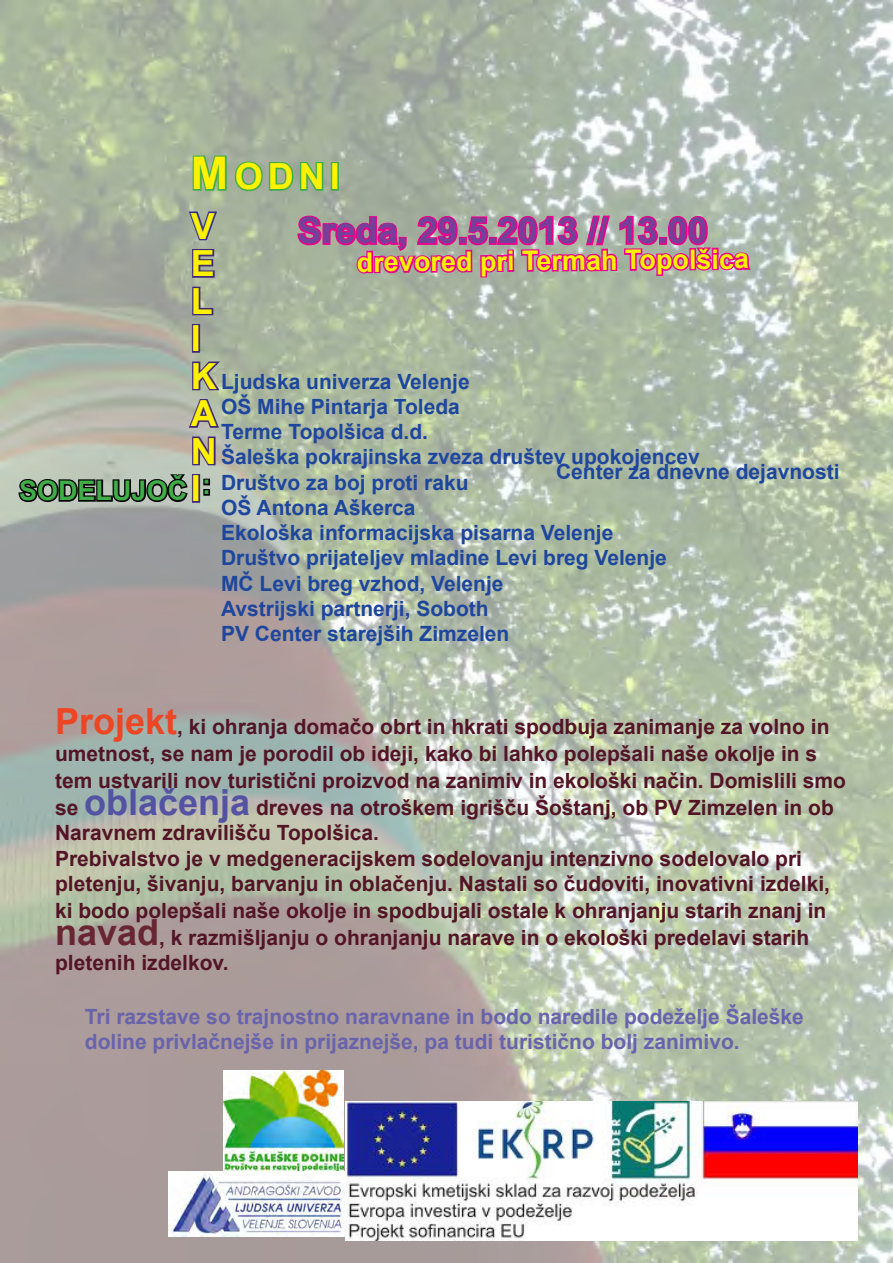
<style>
.page{position:relative;width:893px;height:1263px;background:#fff}
.page>*{position:absolute;margin:0;border:0;box-sizing:border-box;transform-origin:0 0}
.t1{font:700 36px "Arial";color:#744199}
.t2{font:700 36px/37.5px "Arial";color:#fff200}
.t3{font:700 27px "Arial";color:#fff200}
.t4{font:700 27px "Arial";color:#41ad49}
.t5{font:700 21px/26.2px "Arial";color:#531526}
.t6{font:700 21px/25.2px "Arial";color:#1e469d}
.t7{font:700 21px/25.2px "Arial";color:#6863ac}
.s1{font-size:45px}
.s2{font-size:36px;color:#ec4624}
.s3{font-size:36px;color:#5352a3}
.s4{font-size:36px;color:#682633}
</style>
<div class="page">
<img style="left:0;top:0;width:893px;height:1263px">
<svg style="left:191px;top:285px;width:24px;height:32px"></svg>
<div style="left:192px;top:324px;width:8px;height:29px;border:3px solid #3f2a76"></div>
<svg style="left:187px;top:360px;width:36px;height:69px;background:#8e8d98"></svg>
<svg style="left:191px;top:435px;width:26px;height:32px"></svg>
<div style="left:192px;top:474px;width:8px;height:29px;border:3px solid #3f2a76"></div>
<svg style="left:187px;top:0;width:566px;height:279px;background:#afaaa6"></svg>
<svg style="left:17px;top:473px;width:172px;height:31px;background:#636861"></svg>
<div style="left:203px;top:479px;width:7px;height:6px;border:3px solid #000"></div>
<div style="left:203px;top:489px;width:7px;height:7px;border:3px solid #000"></div>
<img style="left:223px;top:1070px;width:121px;height:101px">
<img style="left:169px;top:1172px;width:176px;height:64px">
<img style="left:345px;top:1101px;width:512px;height:139px">
<h1 class="t2" style="left:191px;top:153px;width:150px;line-height:49.5px"><span class="s1">M</span>ODNI<br>V</h1>
<h1 class="t2" style="left:191px;top:246px;width:27px">E<br>L<br>I<br>K<br>A<br>N<br>I</h1>
<h1 class="t1" style="left:298px;top:207px;width:412px">Sreda, 29.5.2013 // 13.00</h1>
<p class="t3" style="left:357px;top:246px;width:394px;rotate:-1deg">drevored pri Termah Topolšica</p>
<p class="t6" style="left:221px;top:370px;width:480px">Ljudska univerza Velenje<br>OŠ Mihe Pintarja Toleda<br>Terme Topolšica d.d.<br>Šaleška pokrajinska zveza društev upokojencev<br>Društvo za boj proti raku</p>
<p class="t6" style="left:556px;top:460px;width:285px">Center za dnevne dejavnosti</p>
<p class="t6" style="left:221px;top:496px;width:447px">OŠ Antona Aškerca<br>Ekološka informacijska pisarna Velenje<br>Društvo prijateljev mladine Levi breg Velenje<br>MČ Levi breg vzhod, Velenje<br>Avstrijski partnerji, Soboth<br>PV Center starejših Zimzelen</p>
<p class="t4" style="left:19px;top:473px;width:194px">SODELUJOČ :</p>
<p class="t5" style="left:55px;top:714px;width:793px"><span class="s2">Projekt</span>, ki ohranja domačo obrt in hkrati spodbuja zanimanje za volno in umetnost, se nam je porodil ob ideji, kako bi lahko polepšali naše okolje in s tem ustvarili nov turistični proizvod na zanimiv in ekološki način. Domislili smo se <span class="s3">oblačenja</span> dreves na otroškem igrišču Šoštanj, ob PV Zimzelen in ob Naravnem zdravilišču Topolšica.<br>Prebivalstvo je v medgeneracijskem sodelovanju intenzivno sodelovalo pri pletenju, šivanju, barvanju in oblačenju. Nastali so čudoviti, inovativni izdelki, ki bodo polepšali naše okolje in spodbujali ostale k ohranjanju starih znanj in <span class="s4">navad</span>, k razmišljanju o ohranjanju narave in o ekološki predelavi starih pletenih izdelkov.</p>
<p class="t7" style="left:85px;top:1005px;width:720px">Tri razstave so trajnostno naravnane in bodo naredile podeželje Šaleške doline privlačnejše in prijaznejše, pa tudi turistično bolj zanimivo.</p>
</div>
